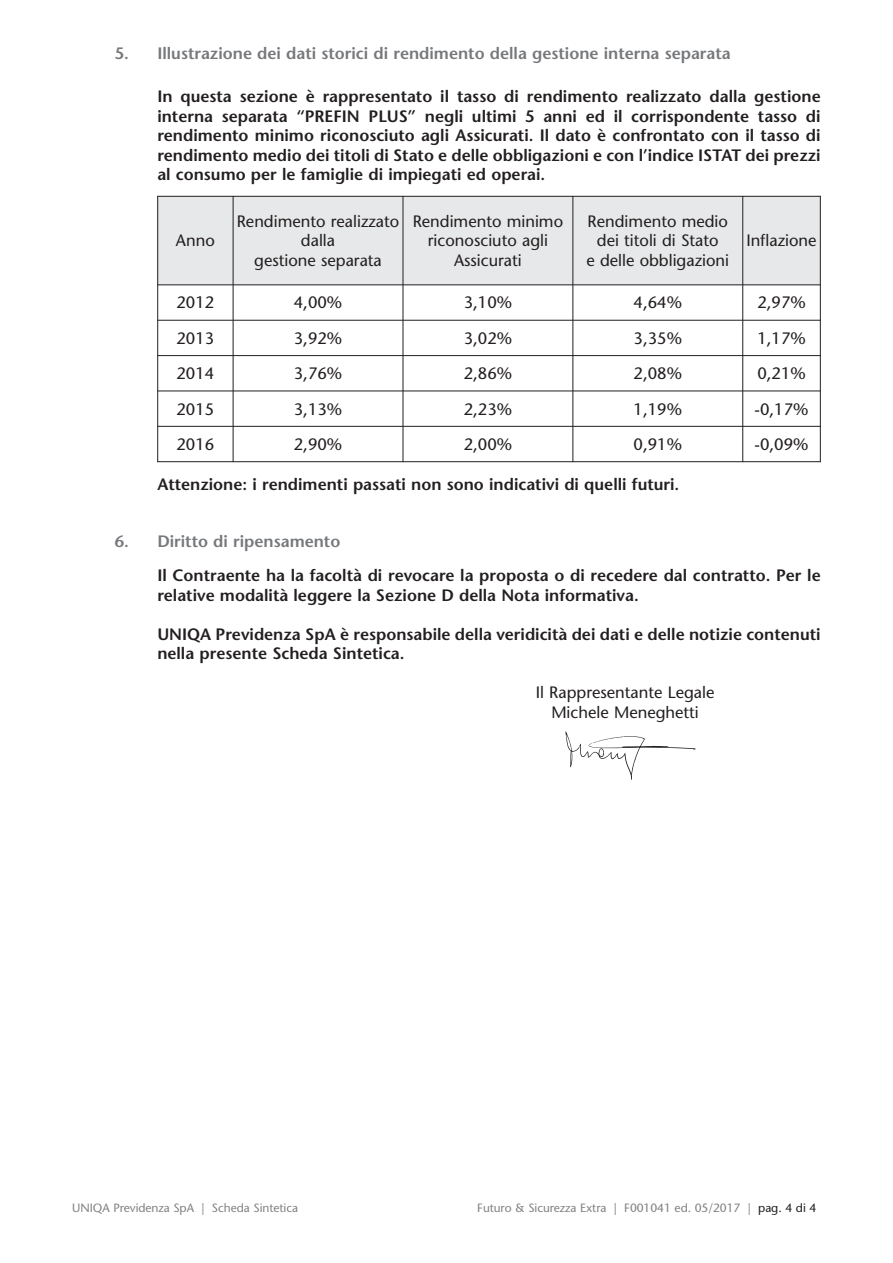
<style>
.page{position:relative;width:893px;height:1263px;background:#fff}
.page>*{position:absolute;margin:0;border:0;box-sizing:border-box;transform-origin:0 0}
.t1{font:600 16.5px/19.5px "Stone Sans";color:#231f20}
.t2{font:16.5px/19.5px "Stone Sans";color:#231f20;text-align:center}
.t3{font:600 16.5px "Stone Sans";color:#76787b}
.t4{font:12px "Stone Sans";letter-spacing:-.005em;color:#808285}
.s1{color:#231f20}
</style>
<div class="page">
<div style="left:157px;top:196px;width:76px;height:89px;background:#e7e8e9"></div>
<div style="left:233px;top:196px;width:170px;height:89px;background:#e7e8e9"></div>
<div style="left:403px;top:196px;width:170px;height:89px;background:#e7e8e9"></div>
<div style="left:573px;top:196px;width:170px;height:89px;background:#e7e8e9"></div>
<div style="left:743px;top:196px;width:78px;height:89px;background:#e7e8e9"></div>
<hr style="left:157px;top:196px;width:1px;height:266px;background:#231f20">
<hr style="left:233px;top:196px;width:1px;height:266px;background:#231f20">
<hr style="left:403px;top:196px;width:1px;height:266px;background:#231f20">
<hr style="left:572px;top:196px;width:1px;height:266px;background:#231f20">
<hr style="left:742px;top:196px;width:1px;height:266px;background:#231f20">
<hr style="left:820px;top:196px;width:1px;height:266px;background:#231f20">
<hr style="left:157px;top:196px;width:664px;height:1px;background:#231f20">
<hr style="left:157px;top:284px;width:664px;height:1px;background:#231f20">
<hr style="left:157px;top:320px;width:664px;height:1px;background:#231f20">
<hr style="left:157px;top:355px;width:664px;height:1px;background:#231f20">
<hr style="left:157px;top:391px;width:664px;height:1px;background:#231f20">
<hr style="left:157px;top:426px;width:664px;height:1px;background:#231f20">
<hr style="left:157px;top:461px;width:664px;height:1px;background:#231f20">
<img style="left:565px;top:731px;width:131px;height:49px">
<p class="t3" style="left:115px;top:46px;width:617px">5. Illustrazione dei dati storici di rendimento della gestione interna separata</p>
<p class="t1" style="left:157px;top:88px;width:665px;text-align:justify">In questa sezione è rappresentato il tasso di rendimento realizzato dalla gestione interna separata “PREFIN PLUS” negli ultimi 5 anni ed il corrispondente tasso di rendimento minimo riconosciuto agli Assicurati. Il dato è confrontato con il tasso di rendimento medio dei titoli di Stato e delle obbligazioni e con l’indice ISTAT dei prezzi al consumo per le famiglie di impiegati ed operai.</p>
<p class="t2" style="left:176px;top:233px;width:40px">Anno</p>
<p class="t2" style="left:237px;top:213px;width:164px">Rendimento realizzato dalla<br>gestione separata</p>
<p class="t2" style="left:413px;top:213px;width:152px">Rendimento minimo riconosciuto agli<br>Assicurati</p>
<p class="t2" style="left:586px;top:213px;width:144px">Rendimento medio dei titoli di Stato<br>e delle obbligazioni</p>
<p class="t2" style="left:747px;top:233px;width:71px">Inflazione</p>
<p class="t2" style="left:176px;top:295px;width:39px">2012</p>
<p class="t2" style="left:294px;top:295px;width:50px">4,00%</p>
<p class="t2" style="left:464px;top:295px;width:50px">3,10%</p>
<p class="t2" style="left:634px;top:295px;width:50px">4,64%</p>
<p class="t2" style="left:757px;top:295px;width:50px">2,97%</p>
<p class="t2" style="left:176px;top:330px;width:39px">2013</p>
<p class="t2" style="left:294px;top:330px;width:50px">3,92%</p>
<p class="t2" style="left:464px;top:330px;width:50px">3,02%</p>
<p class="t2" style="left:634px;top:330px;width:50px">3,35%</p>
<p class="t2" style="left:757px;top:330px;width:50px">1,17%</p>
<p class="t2" style="left:176px;top:365px;width:39px">2014</p>
<p class="t2" style="left:294px;top:365px;width:50px">3,76%</p>
<p class="t2" style="left:464px;top:365px;width:50px">2,86%</p>
<p class="t2" style="left:634px;top:365px;width:50px">2,08%</p>
<p class="t2" style="left:757px;top:365px;width:50px">0,21%</p>
<p class="t2" style="left:176px;top:401px;width:39px">2015</p>
<p class="t2" style="left:294px;top:401px;width:50px">3,13%</p>
<p class="t2" style="left:464px;top:401px;width:50px">2,23%</p>
<p class="t2" style="left:634px;top:401px;width:50px">1,19%</p>
<p class="t2" style="left:755px;top:401px;width:55px">-0,17%</p>
<p class="t2" style="left:176px;top:436px;width:39px">2016</p>
<p class="t2" style="left:294px;top:436px;width:50px">2,90%</p>
<p class="t2" style="left:464px;top:436px;width:50px">2,00%</p>
<p class="t2" style="left:634px;top:436px;width:50px">0,91%</p>
<p class="t2" style="left:755px;top:436px;width:55px">-0,09%</p>
<p class="t1" style="left:157px;top:476px;width:523px">Attenzione: i rendimenti passati non sono indicativi di quelli futuri.</p>
<p class="t3" style="left:115px;top:534px;width:227px">6. Diritto di ripensamento</p>
<p class="t1" style="left:157px;top:567px;width:665px">Il Contraente ha la facoltà di revocare la proposta o di recedere dal contratto. Per le relative modalità leggere la Sezione D della Nota informativa.</p>
<p class="t1" style="left:157px;top:626px;width:665px">UNIQA Previdenza SpA è responsabile della veridicità dei dati e delle notizie contenuti nella presente Scheda Sintetica.</p>
<p class="t2" style="left:536px;top:684px;width:180px">Il Rappresentante Legale<br>Michele Meneghetti</p>
<p class="t4" style="left:72px;top:1203px;width:227px">UNIQA Previdenza SpA | Scheda Sintetica</p>
<p class="t4" style="left:477px;top:1203px;width:341px">Futuro &amp; Sicurezza Extra | F001041 ed. 05/2017 | <span class="s1">pag. 4 di 4</span></p>
</div>
